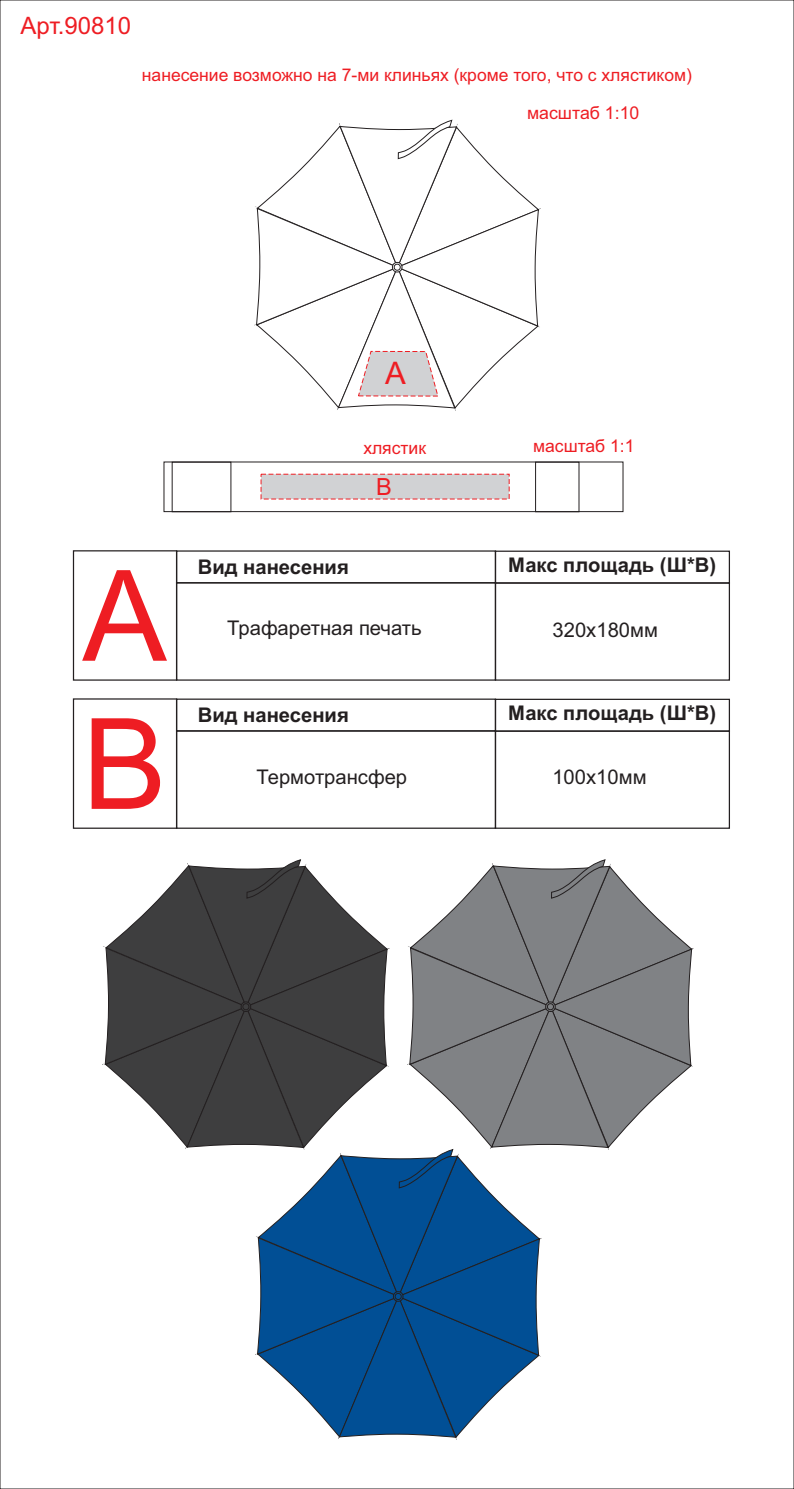
<style>
.page{position:relative;width:794px;height:1489px;background:#fff}
.page>*{position:absolute;margin:0;border:0;box-sizing:border-box;transform-origin:0 0}
.t1{font:126.44px/148px "Arial";color:#ee1d23}
.t2{font:31.06px "Arial";color:#ee1d23}
.t3{font:23.97px "Arial";color:#ee1d23}
.t4{font:23.62px "Arial";color:#ee1d23}
.t5{font:700 20.21px "Arial";color:#231f20}
.t6{font:20.21px "Arial";color:#231f20}
.t7{font:17.68px "Arial";color:#ee1d23}
.t8{font:17.5px "Arial";color:#ee1d23}
</style>
<div class="page">
<svg style="left:105px;top:859px;width:587px;height:579px"></svg>
<svg style="left:256px;top:120px;width:283px;height:288px"></svg>
<div style="left:176px;top:698px;width:320px;height:33px;border:1px solid #231f20"></div>
<div style="left:176px;top:582px;width:320px;height:98px;border:1px solid #231f20"></div>
<div style="left:176px;top:730px;width:320px;height:98px;border:1px solid #231f20"></div>
<div style="left:495px;top:550px;width:235px;height:33px;border:1px solid #231f20"></div>
<div style="left:495px;top:698px;width:235px;height:33px;border:1px solid #231f20"></div>
<div style="left:495px;top:582px;width:235px;height:98px;border:1px solid #231f20"></div>
<div style="left:495px;top:730px;width:235px;height:98px;border:1px solid #231f20"></div>
<div style="left:73px;top:550px;width:104px;height:130px;border:1px solid #231f20"></div>
<div style="left:73px;top:698px;width:104px;height:130px;border:1px solid #231f20"></div>
<div style="left:164px;top:461px;width:459px;height:51px;border:1px solid #231f20"></div>
<div style="left:172px;top:462px;width:59px;height:50px;border:1px solid #231f20"></div>
<div style="left:535px;top:462px;width:44px;height:50px;border:1px solid #231f20"></div>
<svg style="left:260px;top:473px;width:249px;height:26px;background:#d3ccce"></svg>
<h3 class="t3" style="left:21px;top:17px;width:112px">Арт.90810</h3>
<p class="t8" style="left:142px;top:68px;width:551px">нанесение возможно на 7-ми клиньях (кроме того, что с хлястиком)</p>
<p class="t7" style="left:527px;top:106px;width:114px">масштаб 1:10</p>
<h2 class="t2" style="left:385px;top:361px;width:22px">A</h2>
<p class="t8" style="left:363px;top:441px;width:64px">хлястик</p>
<p class="t8" style="left:533px;top:439px;width:103px">масштаб 1:1</p>
<h3 class="t4" style="left:376px;top:478px;width:17px">В</h3>
<h1 class="t1" style="left:82px;top:554px;width:86px">A<br>В</h1>
<p class="t5" style="left:198px;top:558px;width:153px">Вид нанесения</p>
<p class="t6" style="left:227px;top:620px;width:196px">Трафаретная печать</p>
<p class="t5" style="left:198px;top:707px;width:153px">Вид нанесения</p>
<p class="t6" style="left:256px;top:768px;width:152px">Термотрансфер</p>
<p class="t5" style="left:508px;top:557px;width:209px">Макс площадь (Ш*В)</p>
<p class="t6" style="left:552px;top:622px;width:107px">320х180мм</p>
<p class="t5" style="left:508px;top:705px;width:209px">Макс площадь (Ш*В)</p>
<p class="t6" style="left:552px;top:769px;width:96px">100х10мм</p>
</div>
